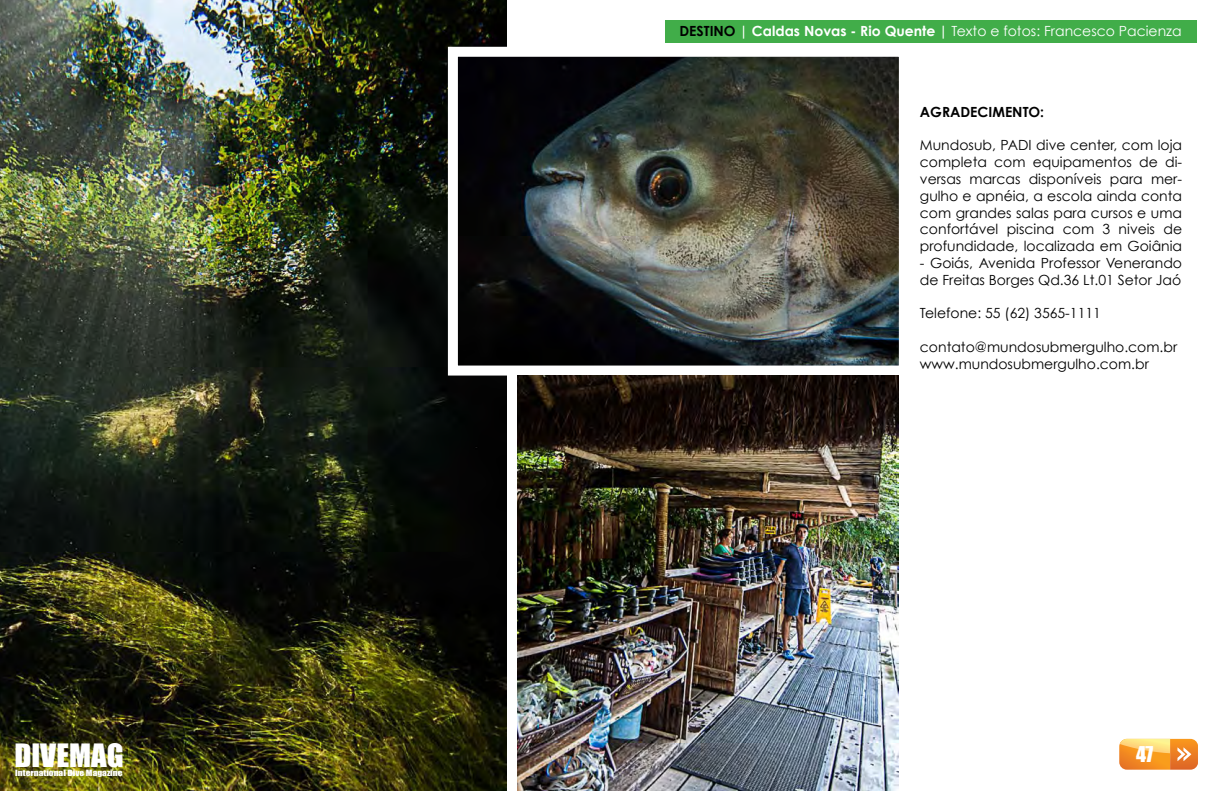
<style>
.page{position:relative;width:1219px;height:791px;background:#fff}
.page>*{position:absolute;margin:0;border:0;box-sizing:border-box;transform-origin:0 0}
.t1{font:29.5px "Impact";color:#fff;scale:1.04 1}
.t2{font:20px "Impact";color:#fff}
.t3{font:14px/16.8px "Century Gothic";color:#000}
.t4{font:14px "Century Gothic";color:#fff}
.t5{font:700 14px "Century Gothic";color:#000}
.t6{font:8px "Impact";color:#fff;scale:1.18 1}
.s1{font-weight:700;color:#000}
.s2{font-weight:700}
</style>
<div class="page">
<img style="left:0;top:0;width:506px;height:791px">
<img style="left:459px;top:58px;width:439px;height:306px">
<div style="left:448px;top:47px;width:461px;height:328px;border:10px solid #fff"></div>
<img style="left:517px;top:375px;width:381px;height:416px">
<div style="left:665px;top:20px;width:531px;height:22px;background:#41ad49"></div>
<svg style="left:1119px;top:739px;width:79px;height:31px;background:#f4a244"></svg>
<p class="t4" style="left:679px;top:23px;width:504px"><span class="s1">DESTINO</span> <span class="s2">| Caldas Novas - Rio Quente |</span> Texto e fotos: Francesco Pacienza</p>
<p class="t5" style="left:920px;top:103px;width:21px">Agradecimento</p>
<p class="t5" style="left:1040px;top:103px;width:5px">:</p>
<p class="t3" style="left:920px;top:137px;width:264px;text-align:justify">Mundosub, PADI dive center, com loja completa com equipamentos de di&shy;versas marcas disponíveis para mer&shy;gulho e apnéia, a escola ainda conta com grandes salas para cursos e uma confortável piscina com 3 niveis de profundidade, localizada em Goiânia</p>
<p class="t3" style="left:920px;top:254px;width:264px">- Goiás, Avenida Professor Venerando de Freitas Borges Qd.36 Lt.01 Setor Jaó</p>
<p class="t3" style="left:920px;top:305px;width:183px">Telefone: 55 (62) 3565-1111</p>
<p class="t3" style="left:920px;top:338px;width:259px">contato@mundosubmergulho.com.br www.mundosubmergulho.com.br</p>
<h1 class="t1" style="left:14px;top:732px;width:107px">DIVemAg</h1>
<h2 class="t2" style="left:1136px;top:739px;width:19px">47</h2>
<p class="t6" style="left:15px;top:766px;width:93px">International Dive magazine</p>
</div>
